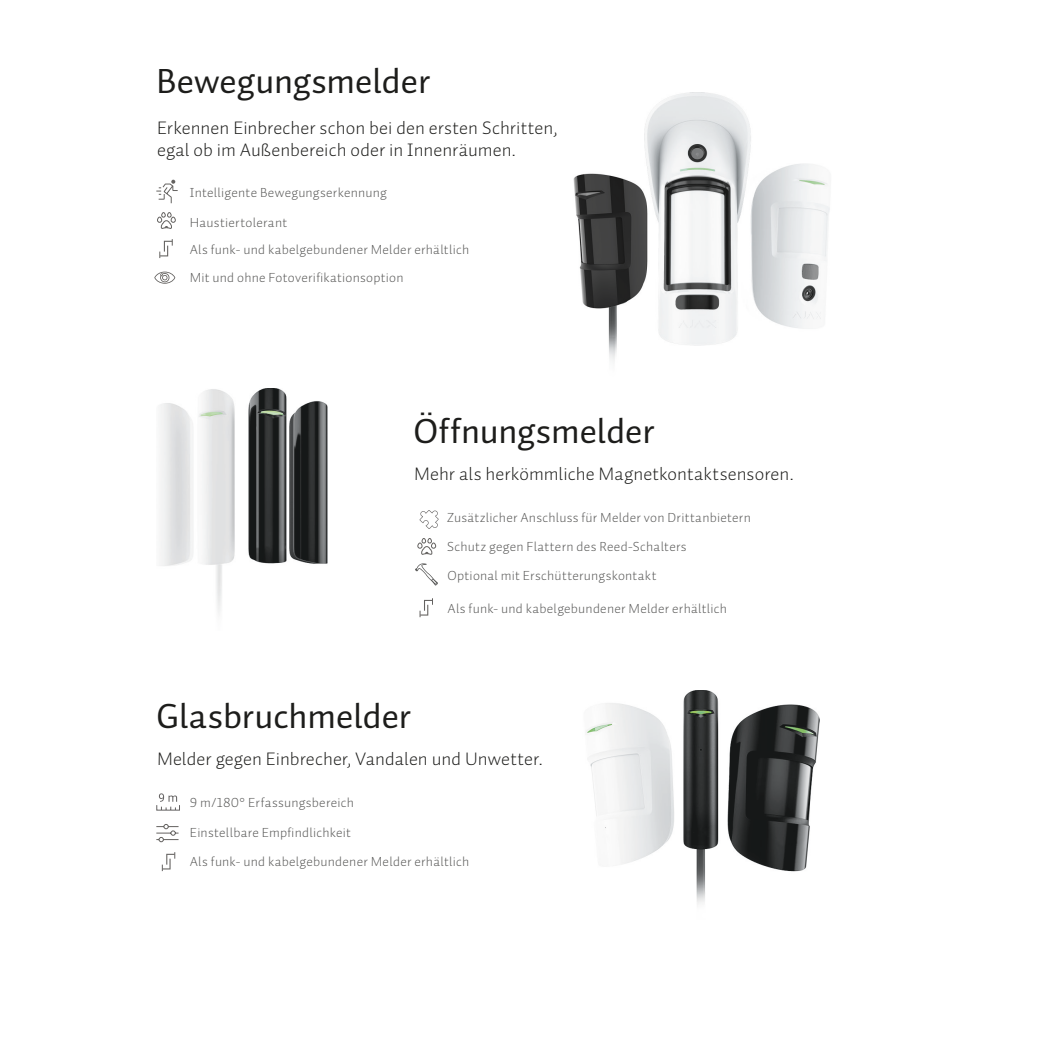
<style>
.page{position:relative;width:1042px;height:1042px;background:#fff}
.page>*{position:absolute;margin:0;border:0;box-sizing:border-box;transform-origin:0 0}
.t1{font:35.35px "Auto 1";color:#1d1d1b}
.t2{font:18.55px/22.2px "Auto 1 Light LF";letter-spacing:.005em;color:#1d1d1b}
.t3{font:13.47px "Auto 1 Light LF";letter-spacing:.02em;color:#575756}
</style>
<div class="page">
<svg style="left:159px;top:239px;width:14px;height:19px"></svg>
<svg style="left:417px;top:538px;width:19px;height:17px"></svg>
<svg style="left:156px;top:180px;width:22px;height:24px"></svg>
<img style="left:573px;top:92px;width:257px;height:269px">
<img style="left:160px;top:388px;width:167px;height:225px">
<img style="left:586px;top:690px;width:233px;height:215px">
<svg style="left:156px;top:824px;width:22px;height:18px"></svg>
<div style="left:156px;top:804px;width:24px;height:6px;border:1px solid #646262"></div>
<svg style="left:159px;top:793px;width:18px;height:17px"></svg>
<svg style="left:420px;top:598px;width:13px;height:19px"></svg>
<svg style="left:415px;top:563px;width:23px;height:22px"></svg>
<svg style="left:154px;top:272px;width:21px;height:12px"></svg>
<svg style="left:162px;top:852px;width:13px;height:19px"></svg>
<svg style="left:419px;top:510px;width:20px;height:19px"></svg>
<svg style="left:157px;top:212px;width:19px;height:17px"></svg>
<h1 class="t1" style="left:156px;top:59px;width:275px">Bewegungsmelder</h1>
<h2 class="t2" style="left:157px;top:116px;width:402px">Erkennen Einbrecher schon bei den ersten Schritten, egal ob im Außenbereich oder in Innenräumen.</h2>
<p class="t3" style="left:190px;top:184px;width:199px">Intelligente Bewegungserkennung</p>
<p class="t3" style="left:190px;top:214px;width:99px">Haustiertolerant</p>
<p class="t3" style="left:190px;top:242px;width:281px">Als funk- und kabelgebundener Melder erhältlich</p>
<p class="t3" style="left:190px;top:269px;width:215px">Mit und ohne Fotoverifikationsoption</p>
<h1 class="t1" style="left:413px;top:409px;width:243px">Öffnungsmelder</h1>
<h2 class="t2" style="left:414px;top:462px;width:381px">Mehr als herkömmliche Magnetkontaktsensoren.</h2>
<p class="t3" style="left:447px;top:509px;width:305px">Zusätzlicher Anschluss für Melder von Drittanbietern</p>
<p class="t3" style="left:447px;top:538px;width:241px">Schutz gegen Flattern des Reed-Schalters</p>
<p class="t3" style="left:447px;top:567px;width:210px">Optional mit Erschütterungskontakt</p>
<p class="t3" style="left:447px;top:600px;width:281px">Als funk- und kabelgebundener Melder erhältlich</p>
<h1 class="t1" style="left:156px;top:694px;width:256px">Glasbruchmelder</h1>
<h2 class="t2" style="left:157px;top:747px;width:387px">Melder gegen Einbrecher, Vandalen und Unwetter.</h2>
<p class="t3" style="left:190px;top:794px;width:166px">9 m/180° Erfassungsbereich</p>
<p class="t3" style="left:190px;top:824px;width:162px">Einstellbare Empfindlichkeit</p>
<p class="t3" style="left:190px;top:853px;width:281px">Als funk- und kabelgebundener Melder erhältlich</p>
</div>
